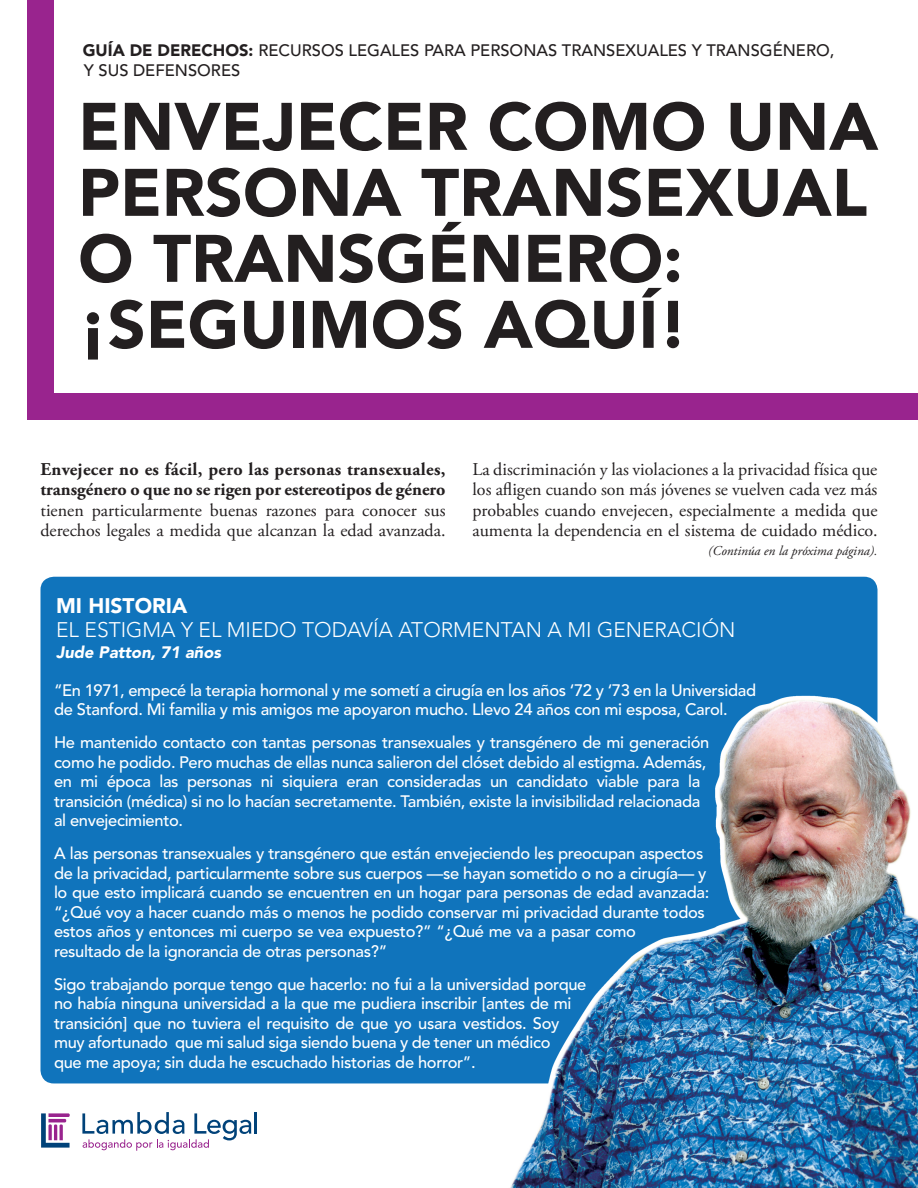
<style>
.page{position:relative;width:918px;height:1188px;background:#fff}
.page>*{position:absolute;margin:0;border:0;box-sizing:border-box;transform-origin:0 0}
.t1{font:900 66.3px/66px "Avenir LT Std";color:#231f20}
.t2{font:300 21px "Avenir LT Std";color:#fff}
.t3{font:900 21px "Avenir LT Std";color:#fff}
.t4{font:18px/20.2px "Adobe Garamond Pro";color:#231f20;text-align:justify}
.t5{font:500 16.5px/19.5px "Avenir LT Std";letter-spacing:-.02em;color:#fff}
.t6{font:500 16.5px/19.5px "Avenir LT Std";color:#231f20}
.t7{font:italic 900 16.5px "Avenir LT Std";color:#fff}
.t8{font:italic 13.5px "Adobe Garamond Pro";color:#231f20}
.s1{font-weight:900}
.s2{font-weight:700}
</style>
<div class="page">
<div style="left:27px;top:0;width:891px;height:420px;background:#99248e"></div>
<div style="left:54px;top:0;width:864px;height:393px;background:#fff"></div>
<hr style="left:255px;top:1112px;width:2px;height:22px;background:#004279">
<svg style="left:41px;top:1113px;width:29px;height:35px"></svg>
<svg style="left:82px;top:1112px;width:169px;height:39px"></svg>
<div style="left:40px;top:577px;width:838px;height:506px;background:#1074bc;border-radius:13px"></div>
<img style="left:434px;top:693px;width:484px;height:495px">
<p class="t6" style="left:83px;top:41px;width:753px"><span class="s1">GUÍA DE DERECHOS:</span> RECURSOS LEGALES PARA PERSONAS TRANSEXUALES Y TRANSGÉNERO,<br>Y SUS DEFENSORES</p>
<p class="t1" style="left:78px;top:94px;width:802px">ENVEJECER COMO UNA<br>PERSONA TRANSEXUAL<br>O TRANSGÉNERO:</p>
<p class="t1" style="left:78px;top:292px;width:611px">¡SEGUIMOS AQUÍ!</p>
<p class="t4" style="left:40px;top:460px;width:407px"><span class="s2">Envejecer no es fácil, pero las personas transexuales, transgénero o que no se rigen por estereotipos de género </span>tienen particularmente buenas razones para conocer sus derechos legales a medida que alcanzan la edad avanzada.</p>
<p class="t4" style="left:472px;top:460px;width:407px">La discriminación y las violaciones a la privacidad física que los afligen cuando son más jóvenes se vuelven cada vez más probables cuando envejecen, especialmente a medida que aumenta la dependencia en el sistema de cuidado médico.</p>
<p class="t8" style="left:708px;top:543px;width:171px">(Continúa en la próxima página).</p>
<p class="t3" style="left:56px;top:593px;width:133px">MI HISTORIA</p>
<p class="t2" style="left:56px;top:618px;width:681px">EL ESTIGMA Y EL MIEDO TODAVÍA ATORMENTAN A MI GENERACIÓN</p>
<p class="t7" style="left:56px;top:643px;width:166px">Jude Patton, 71 años</p>
<p class="t5" style="left:54px;top:681px;width:704px">“En 1971, empecé la terapia hormonal y me sometí a cirugía en los años ‘72 y ‘73 en la Universidad de Stanford. Mi familia y mis amigos me apoyaron mucho. Llevo 24 años con mi esposa, Carol.</p>
<p class="t5" style="left:54px;top:733px;width:657px">He mantenido contacto con tantas personas transexuales y transgénero de mi generación como he podido. Pero muchas de ellas nunca salieron del clóset debido al estigma. Además, en mi época las personas ni siquiera eran consideradas un candidato viable para la transición (médica) si no lo hacían secretamente. También, existe la invisibilidad relacionada al envejecimiento.</p>
<p class="t5" style="left:54px;top:844px;width:657px">A las personas transexuales y transgénero que están envejeciendo les preocupan aspectos de la privacidad, particularmente sobre sus cuerpos —se hayan sometido o no a cirugía— y lo que esto implicará cuando se encuentren en un hogar para personas de edad avanzada: “¿Qué voy a hacer cuando más o menos he podido conservar mi privacidad durante todos estos años y entonces mi cuerpo se vea expuesto?” “¿Qué me va a pasar como<br>resultado de la ignorancia de otras personas?”</p>
<p class="t5" style="left:54px;top:975px;width:534px">Sigo trabajando porque tengo que hacerlo: no fui a la universidad porque no había ninguna universidad a la que me pudiera inscribir [antes de mi transición] que no tuviera el requisito de que yo usara vestidos. Soy muy afortunado que mi salud siga siendo buena y de tener un médico<br>que me apoya; sin duda he escuchado historias de horror”.</p>
</div>
